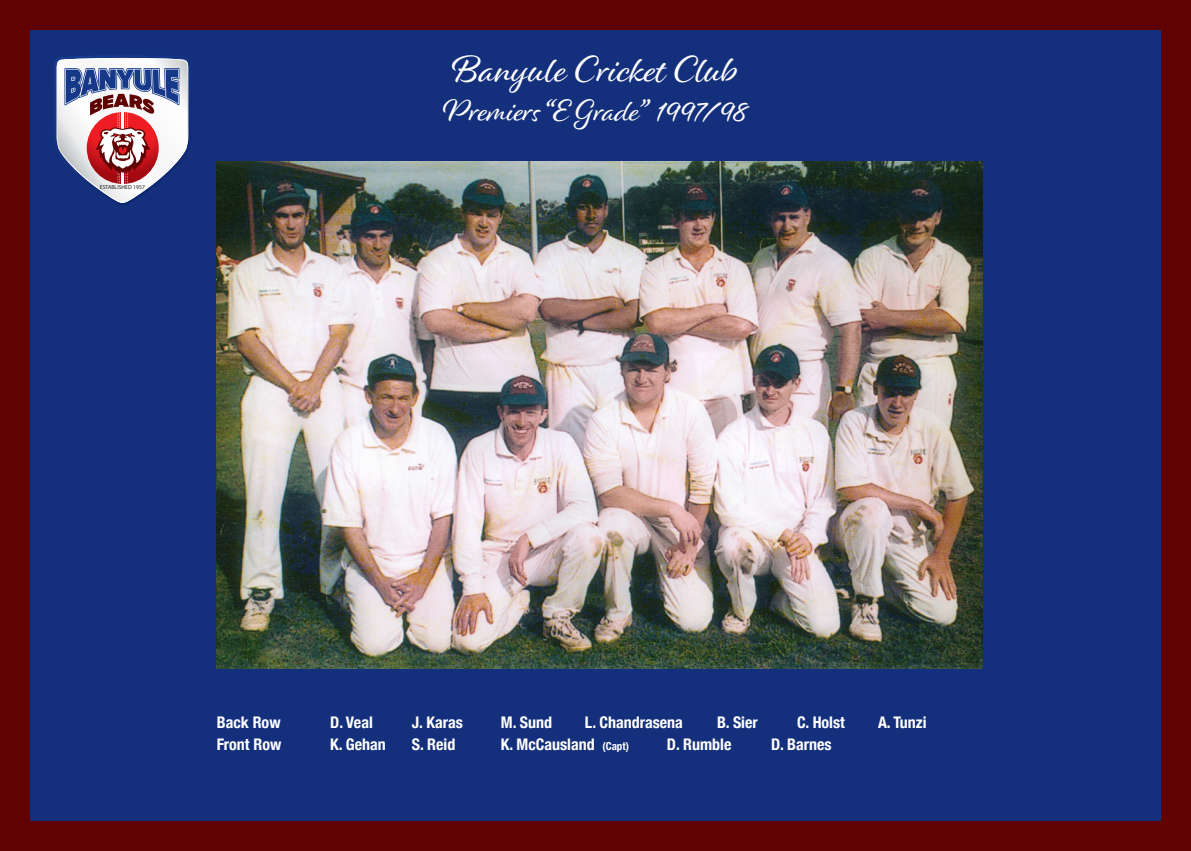
<style>
.page{position:relative;width:1191px;height:851px;background:#fff}
.page>*{position:absolute;margin:0;border:0;box-sizing:border-box;transform-origin:0 0}
.t1{font:39px "Alisha";color:#fff}
.t2{font:32px "Alisha";color:#fff}
.t3{font:700 condensed 16px "Helvetica Neue";color:#fff}
.t4{font:5.7px "Myriad Pro";color:#231f20}
.s1{font-size:11px}
</style>
<div class="page">
<div style="left:0;top:13px;width:1191px;height:825px;background:#14307c"></div>
<div style="left:0;top:0;width:1191px;height:850px;border:30px solid #610202"></div>
<img style="left:217px;top:162px;width:765px;height:506px">
<svg style="left:54px;top:55px;width:135px;height:150px"></svg>
<p class="t4" style="left:100px;top:184px;width:47px">ESTABLISHED 1957</p>
<p class="t1" style="left:452px;top:46px;width:287px">Banyule Cricket Club</p>
<p class="t2" style="left:443px;top:91px;width:306px">Premiers “E Grade” 1997/98</p>
<p class="t3" style="left:217px;top:708px;width:65px">Back Row</p>
<p class="t3" style="left:330px;top:708px;width:44px">D. Veal</p>
<p class="t3" style="left:412px;top:708px;width:52px">J. Karas</p>
<p class="t3" style="left:501px;top:708px;width:53px">M. Sund</p>
<p class="t3" style="left:585px;top:708px;width:100px">L. Chandrasena</p>
<p class="t3" style="left:717px;top:708px;width:42px">B. Sier</p>
<p class="t3" style="left:797px;top:708px;width:49px">C. Holst</p>
<p class="t3" style="left:878px;top:708px;width:50px">A. Tunzi</p>
<p class="t3" style="left:217px;top:730px;width:66px">Front Row</p>
<p class="t3" style="left:330px;top:730px;width:57px">K. Gehan</p>
<p class="t3" style="left:412px;top:730px;width:45px">S. Reid</p>
<p class="t3" style="left:501px;top:730px;width:130px">K. McCausland <span class="s1">(Capt)</span></p>
<p class="t3" style="left:667px;top:730px;width:66px">D. Rumble</p>
<p class="t3" style="left:771px;top:730px;width:62px">D. Barnes</p>
</div>
